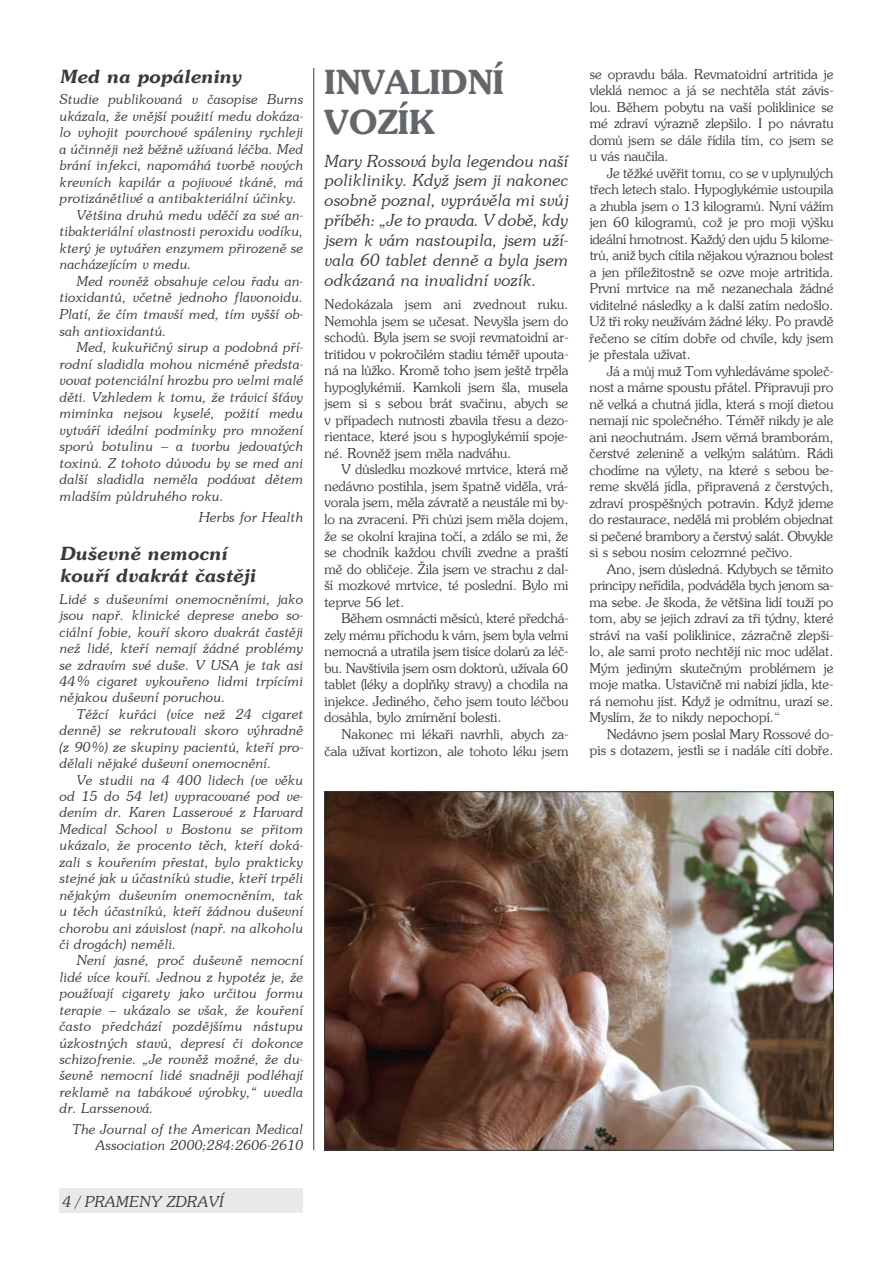
<style>
.page{position:relative;width:893px;height:1263px;background:#fff}
.page>*{position:absolute;margin:0;border:0;box-sizing:border-box;transform-origin:0 0}
.t1{font:700 33px/39.8px "Southern";color:#63666a}
.t2{font:italic 700 18px/21.9px "Southern";color:#383a3b}
.t3{font:italic 16.5px/20px "Southern";letter-spacing:-.005em;color:#383a3b;text-align:justify}
.t4{font:italic 15px "Southern";color:#383a3b}
.t5{font:13.5px/16.5px "Southern";color:#383a3b;text-align:justify}
.t6{font:italic 13.5px/16.5px "Southern";color:#383a3b;text-align:justify}
</style>
<div class="page">
<div style="left:60px;top:1188px;width:243px;height:25px;background:#e8e9eb"></div>
<hr style="left:313px;top:68px;width:1px;height:1082px;background:#383a3b">
<img style="left:326px;top:793px;width:506px;height:356px">
<h2 class="t2" style="left:60px;top:65px;width:183px">Med na popáleniny</h2>
<p class="t6" style="left:60px;top:91px;width:245px">Studie publikovaná v časopise Burns</p>
<p class="t6" style="left:60px;top:107px;width:245px">ukázala, že vnější použití medu dokáza-</p>
<p class="t6" style="left:60px;top:124px;width:245px">lo vyhojit povrchové spáleniny rychleji</p>
<p class="t6" style="left:60px;top:140px;width:245px">a účinněji než běžně užívaná léčba. Med</p>
<p class="t6" style="left:60px;top:157px;width:245px">brání infekci, napomáhá tvorbě nových</p>
<p class="t6" style="left:60px;top:173px;width:245px">krevních kapilár a pojivové tkáně, má</p>
<p class="t6" style="left:60px;top:190px;width:239px">protizánětlivé a antibakteriální účinky.</p>
<p class="t6" style="left:77px;top:206px;width:228px">Většina druhů medu vděčí za své an-</p>
<p class="t6" style="left:60px;top:223px;width:245px">tibakteriální vlastnosti peroxidu vodíku,</p>
<p class="t6" style="left:60px;top:240px;width:245px">který je vytvářen enzymem přirozeně se</p>
<p class="t6" style="left:60px;top:256px;width:134px">nacházejícím v medu.</p>
<p class="t6" style="left:77px;top:273px;width:228px">Med rovněž obsahuje celou řadu an-</p>
<p class="t6" style="left:60px;top:289px;width:245px">tioxidantů, včetně jednoho flavonoidu.</p>
<p class="t6" style="left:60px;top:306px;width:245px">Platí, že čím tmavší med, tím vyšší ob-</p>
<p class="t6" style="left:60px;top:322px;width:109px">sah antioxidantů.</p>
<p class="t6" style="left:77px;top:339px;width:228px">Med, kukuřičný sirup a podobná pří-</p>
<p class="t6" style="left:60px;top:355px;width:245px">rodní sladidla mohou nicméně předsta-</p>
<p class="t6" style="left:60px;top:372px;width:245px">vovat potenciální hrozbu pro velmi malé</p>
<p class="t6" style="left:60px;top:388px;width:245px">děti. Vzhledem k tomu, že trávicí šťávy</p>
<p class="t6" style="left:60px;top:405px;width:245px">miminka nejsou kyselé, požití medu</p>
<p class="t6" style="left:60px;top:421px;width:246px">vytváří ideální podmínky pro množení</p>
<p class="t6" style="left:60px;top:438px;width:245px">sporů botulinu – a tvorbu jedovatých</p>
<p class="t6" style="left:60px;top:454px;width:245px">toxinů. Z tohoto důvodu by se med ani</p>
<p class="t6" style="left:60px;top:471px;width:245px">další sladidla neměla podávat dětem</p>
<p class="t6" style="left:60px;top:487px;width:166px">mladším půldruhého roku.</p>
<p class="t6" style="left:199px;top:508px;width:106px">Herbs for Health</p>
<h2 class="t2" style="left:60px;top:543px;width:197px">Duševně nemocní kouří dvakrát častěji</h2>
<p class="t6" style="left:60px;top:590px;width:245px">Lidé s duševními onemocněními, jako jsou např. klinické deprese anebo so&shy;ciální fobie, kouří skoro dvakrát častěji než lidé, kteří nemají žádné problémy se zdravím své duše. VUSA</p>
<p class="t6" style="left:60px;top:656px;width:245px;text-indent:186px">je tak asi 44% cigaret vykouřeno lidmi trpícími nějakou duševní poruchou.</p>
<p class="t6" style="left:60px;top:705px;width:245px;text-indent:17px">Těžcí kuřáci (více než 24 cigaret denně) se rekrutovali skoro výhradně (z 90%) ze skupiny pacientů, kteří pro&shy;dělali nějaké duševní onemocnění.</p>
<p class="t6" style="left:60px;top:771px;width:246px;text-indent:17px">Ve studii na 4 400 lidech (ve věku od 15 do 54 let) vypracované pod ve&shy;dením dr. Karen Lasserové z Harvard Medical School v Bostonu se přitom ukázalo, že procento těch, kteří doká&shy;zali s kouřením přestat, bylo prakticky stejné jak u účastníků studie, kteří trpěli nějakým duševním onemocněním, tak u těch účastníků, kteří žádnou duševní chorobu ani závislost (např. na alkoholu či drogách) neměli.</p>
<p class="t6" style="left:60px;top:952px;width:246px;text-indent:17px">Není jasné, proč duševně nemocní lidé více kouří. Jednou z hypotéz je, že používají cigarety jako určitou formu terapie – ukázalo se však, že kouření často předchází pozdějšímu nástupu úzkostných stavů, depresí či dokonce schizofrenie. „Je rovněž možné, že du&shy;ševně nemocní lidé snadněji podléhají reklamě na tabákové výrobky,“ uvedla dr. Larssenová.</p>
<p class="t6" style="left:72px;top:1120px;width:233px;text-align:right">The Journal of the American Medical<br>Association 2000;284:2606-2610</p>
<p class="t4" style="left:63px;top:1192px;width:162px">4 / prameny zdraví</p>
<h1 class="t1" style="left:325px;top:61px;width:181px">INVALIDNÍ<br>VOZÍK</h1>
<p class="t3" style="left:325px;top:150px;width:246px">Mary Rossová byla legendou naší polikliniky. Když jsem ji nakonec osobně poznal, vyprávěla mi svůj příběh: „Je to pravda. V době, kdy jsem k vám nastoupila, jsem uží&shy;vala 60 tablet denně a byla jsem odkázaná na invalidní vozík.</p>
<p class="t5" style="left:325px;top:296px;width:245px">Nedokázala jsem ani zvednout ruku.<br>Nemohla jsem se učesat. Nevyšla jsem do schodů. Byla jsem se svojí revmatoidní ar&shy;tritidou v pokročilém stadiu téměř upouta&shy;ná na lůžko. Kromě toho jsem ještě trpěla hypoglykémií. Kamkoli jsem šla, musela jsem si s sebou brát svačinu, abych se v případech nutnosti zbavila třesu a dezo&shy;rientace, které jsou s hypoglykémií spoje&shy;né. Rovněž jsem měla nadváhu.</p>
<p class="t5" style="left:325px;top:461px;width:245px;text-indent:17px">V důsledku mozkové mrtvice, která mě nedávno postihla, jsem špatně viděla, vrá&shy;vorala jsem, měla závratě a neustále mi by&shy;lo na zvracení. Při chůzi jsem měla dojem, že se okolní krajina točí, a zdálo se mi, že se chodník každou chvíli zvedne a praští mě do obličeje. Žila jsem ve strachu z dal&shy;ší mozkové mrtvice, té poslední. Bylo mi teprve 56 let.</p>
<p class="t5" style="left:325px;top:610px;width:245px;text-indent:17px">Během osmnácti měsíců, které předchá&shy;zely mému příchodu k vám, jsem byla velmi nemocná a utratila jsem tisíce dolarů za léč&shy;bu. Navštívila jsem osm doktorů, užívala 60 tablet (léky a doplňky stravy) a chodila na injekce. Jediného, čeho jsem touto léčbou dosáhla, bylo zmírnění bolesti.</p>
<p class="t5" style="left:325px;top:726px;width:245px;text-align:right">Nakonec mi lékaři navrhli, abych za&shy;čala užívat kortizon, ale tohoto léku jsem</p>
<p class="t5" style="left:590px;top:65px;width:245px">se opravdu bála. Revmatoidní artritida je vleklá nemoc a já se nechtěla stát závis&shy;lou. Během pobytu na vaší poliklinice se mé zdraví výrazně zlepšilo. I po návratu domů jsem se dále řídila tím, co jsem se u vás naučila.</p>
<p class="t5" style="left:590px;top:164px;width:245px;text-indent:17px">Je těžké uvěřit tomu, co se v uplynulých třech letech stalo. Hypoglykémie ustoupila a zhubla jsem o 13 kilogramů. Nyní vážím jen 60 kilogramů, což je pro moji výšku ideální hmotnost. Každý den ujdu 5 kilome&shy;trů, aniž bych cítila nějakou výraznou bolest a jen příležitostně se ozve moje artritida.<br>První mrtvice na mě nezanechala žádné viditelné následky a k další zatím nedošlo.<br>Už tři roky neužívám žádné léky. Po pravdě řečeno se cítím dobře od chvíle, kdy jsem je přestala užívat.</p>
<p class="t5" style="left:590px;top:362px;width:245px;text-indent:17px">Já a můj muž Tom vyhledáváme společ&shy;nost a máme spoustu přátel. Připravuji pro ně velká a chutná jídla, která s mojí dietou nemají nic společného. Téměř nikdy je ale ani neochutnám. Jsem věrná bramborám, čerstvé zelenině a velkým salátům. Rádi chodíme na výlety, na které s sebou be&shy;reme skvělá jídla, připravená z čerstvých, zdraví prospěšných potravin. Když jdeme do restaurace, nedělá mi problém objednat si pečené brambory a čerstvý salát. Obvykle si s sebou nosím celozrnné pečivo.</p>
<p class="t5" style="left:590px;top:560px;width:245px;text-indent:17px">Ano, jsem důsledná. Kdybych se těmito principy neřídila, podváděla bych jenom sa&shy;ma sebe. Je škoda, že většina lidí touží po tom, aby se jejich zdraví za tři týdny, které stráví na vaší poliklinice, zázračně zlepši&shy;lo, ale sami proto nechtějí nic moc udělat.<br>Mým jediným skutečným problémem je moje matka. Ustavičně mi nabízí jídla, kte&shy;rá nemohu jíst. Když je odmítnu, urazí se.<br>Myslím, že to nikdy nepochopí.“</p>
<p class="t5" style="left:590px;top:725px;width:245px;text-align:right">Nedávno jsem poslal Mary Rossové do&shy;pis s dotazem, jestli se i nadále cítí dobře.</p>
</div>
